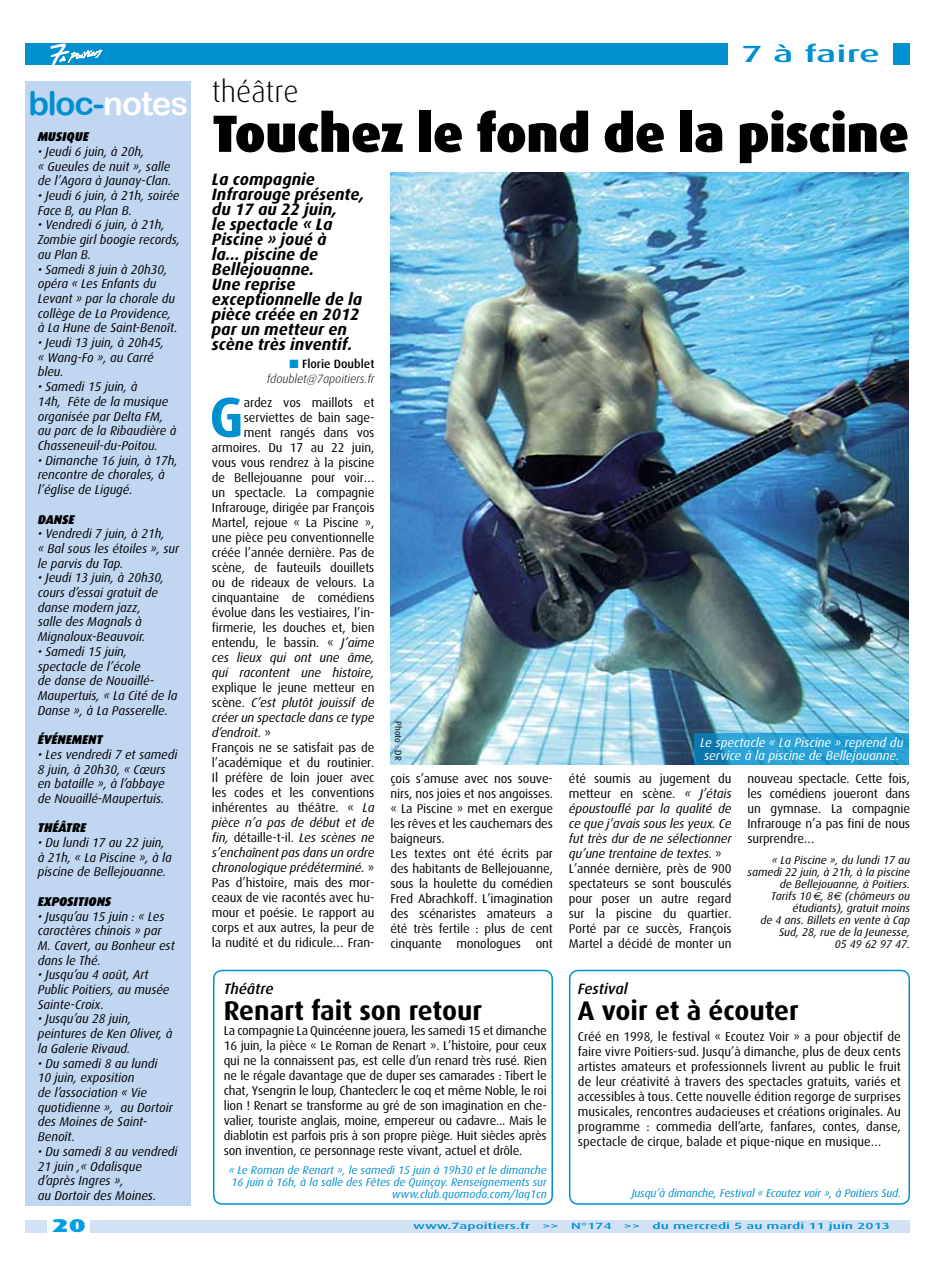
<style>
.page{position:relative;width:936px;height:1276px;background:#fff}
.page>*{position:absolute;margin:0;border:0;box-sizing:border-box;transform-origin:0 0}
.t1{font:700 56.4px "Dax";color:#008fcf}
.t2{font:900 52.5px "Dax";letter-spacing:-.01em;color:#000}
.t3{font:33px "Arial Rounded MT Bold";letter-spacing:-.03em;color:#008fcf}
.t4{font:300 30px "Dax";color:#000}
.t5{font:700 27px "Dax";color:#000}
.t6{font:500 23.4px "Dax";color:#008fcf;scale:1.67 1}
.t7{font:900 18.6px "Dax";color:#009fe3;scale:1.54 1}
.t8{font:italic 700 16.5px/15px "Dax";color:#000}
.t9{font:italic 500 15px "Dax";color:#000}
.t10{font:12.75px/15px "Dax";letter-spacing:-.01em;color:#000}
.t11{font:italic 12.75px/14.7px "Dax";color:#000}
.t12{font:italic 12.75px/13.5px "Dax";color:#fff;text-align:center}
.t13{font:italic 900 12.75px "Dax";color:#000}
.t14{font:italic 300 12px/15px "Dax";color:#000;text-align:right}
.t15{font:italic 11.25px/12px "Dax";color:#008fcf;text-align:right}
.t16{font:italic 11.25px/12px "Dax";color:#000;text-align:right}
.t17{font:500 9px "Dax";color:#008fcf;scale:1.67 1}
.t18{font:9px "Dax";color:#000}
.s1{color:#fff}
.s2{color:#008fcf}
.s3{font-weight:500;font-style:normal}
.s4{font-style:italic}
.s5{font-family:"Euro Sans"}
</style>
<div class="page">
<div style="left:25px;top:43px;width:884px;height:21px;background:#008fcf"></div>
<div style="left:728px;top:35px;width:164px;height:43px;background:#fff"></div>
<div style="left:25px;top:1220px;width:884px;height:13px;background:#d3e1f5"></div>
<img style="left:390px;top:172px;width:518px;height:592px">
<div style="left:26px;top:81px;width:165px;height:1124px;background:#c1d6f0"></div>
<svg style="left:51px;top:44px;width:51px;height:21px"></svg>
<div style="left:48px;top:1210px;width:42px;height:33px;background:#fff"></div>
<svg style="left:693px;top:733px;width:215px;height:31px;background:#249acf"></svg>
<div style="left:213px;top:969px;width:340px;height:235px;border:2px solid #008fcf;border-radius:9px"></div>
<div style="left:569px;top:969px;width:340px;height:235px;border:2px solid #008fcf;border-radius:9px"></div>
<h3 class="t6" style="left:741px;top:41px;width:85px">7 à faire</h3>
<h3 class="t4" style="left:212px;top:76px;width:88px">théâtre</h3>
<h2 class="t2" style="left:212px;top:103px;width:698px">Touchez le fond de la piscine</h2>
<h3 class="t3" style="left:28px;top:84px;width:161px">bloc-<span class="s1">notes</span></h3>
<p class="t13" style="left:38px;top:129px;width:53px">MUSIQUE</p>
<p class="t11" style="left:38px;top:144px;width:135px">• Jeudi 6 juin, à 20h,<br>« Gueules de nuit », salle de l’Agora à Jaunay-Clan.</p>
<p class="t11" style="left:38px;top:188px;width:143px">• Jeudi 6 juin, à 21h, soirée<br>Face B, au Plan B.</p>
<p class="t11" style="left:38px;top:218px;width:144px">• Vendredi 6 juin, à 21h,<br>Zombie girl boogie records, au Plan B.</p>
<p class="t11" style="left:38px;top:262px;width:141px">• Samedi 8 juin à 20h30, opéra « Les Enfants du<br>Levant » par la chorale du collège de La Providence, à La Hune de Saint-Benoît.</p>
<p class="t11" style="left:38px;top:335px;width:128px">• Jeudi 13 juin, à 20h45, « Wang-Fo », au Carré bleu.</p>
<p class="t11" style="left:38px;top:379px;width:140px">• Samedi 15 juin, à<br>14h, Fête de la musique organisée par Delta FM, au parc de la Ribaudière à<br>Chasseneuil-du-Poitou.</p>
<p class="t11" style="left:38px;top:453px;width:141px">• Dimanche 16 juin, à 17h, rencontre de chorales, à l’église de Ligugé.</p>
<p class="t13" style="left:38px;top:512px;width:32px">DANSE</p>
<p class="t11" style="left:38px;top:526px;width:143px">• Vendredi 7 juin, à 21h,<br>« Bal sous les étoiles », sur le parvis du Tap.</p>
<p class="t11" style="left:38px;top:571px;width:128px">• Jeudi 13 juin, à 20h30, cours d’essai gratuit de danse modern jazz, salle des Magnals à<br>Mignaloux-Beauvoir.</p>
<p class="t11" style="left:38px;top:644px;width:141px">• Samedi 15 juin, spectacle de l’école<br>de danse de Nouaillé-<br>Maupertuis, « La Cité de la<br>Danse », à La Passerelle.</p>
<p class="t13" style="left:38px;top:732px;width:66px">ÉVÉNEMENT</p>
<p class="t11" style="left:38px;top:747px;width:141px">• Les vendredi 7 et samedi<br>8 juin, à 20h30, « Cœurs en bataille », à l’abbaye de Nouaillé-Maupertuis.</p>
<p class="t13" style="left:38px;top:820px;width:50px">THÉÂTRE</p>
<p class="t11" style="left:38px;top:835px;width:136px">• Du lundi 17 au 22 juin, à 21h, « La Piscine », à la piscine de Bellejouanne.</p>
<p class="t13" style="left:38px;top:894px;width:68px">EXPOSITIONS</p>
<p class="t11" style="left:38px;top:909px;width:138px">• Jusqu’au 15 juin : « Les caractères chinois » par<br>M. Cavert, au Bonheur est dans le Thé.</p>
<p class="t11" style="left:38px;top:967px;width:133px">• Jusqu’au 4 août, Art<br>Public Poitiers, au musée<br>Sainte-Croix.</p>
<p class="t11" style="left:38px;top:1012px;width:136px">• Jusqu’au 28 juin, peintures de Ken Oliver, à la Galerie Rivaud.</p>
<p class="t11" style="left:38px;top:1056px;width:137px">• Du samedi 8 au lundi<br>10 juin, exposition<br>de l’association « Vie quotidienne », au Dortoir des Moines de Saint-<br>Benoît.</p>
<p class="t11" style="left:38px;top:1144px;width:141px">• Du samedi 8 au vendredi<br>21 juin ,« Odalisque d’après Ingres »,<br>au Dortoir des Moines.</p>
<h3 class="t7" style="left:52px;top:1215px;width:24px">20</h3>
<p class="t17" style="left:413px;top:1221px;width:72px">www.7apoitiers.fr</p>
<p class="t17" style="left:542px;top:1221px;width:11px">&gt;&gt;</p>
<p class="t17" style="left:571px;top:1221px;width:26px">N°174</p>
<p class="t17" style="left:624px;top:1221px;width:11px">&gt;&gt;</p>
<p class="t17" style="left:652px;top:1221px;width:144px">du mercredi 5 au mardi 11 juin 2013</p>
<p class="t8" style="left:212px;top:172px;width:154px">La compagnie<br>Infrarouge présente, du 17 au 22 juin,<br>le spectacle « La<br>Piscine » joué à<br>la… piscine de<br>Bellejouanne.<br>Une reprise exceptionnelle de la pièce créée en 2012 par un metteur en scène très inventif.</p>
<p class="t14" style="left:267px;top:356px;width:109px"><span class="s2">■</span> <span class="s3">Florie Doublet </span>fdoublet@7apoitiers.fr</p>
<h1 class="t1" style="left:209px;top:385px;width:30px">G</h1>
<p class="t10" style="left:212px;top:395px;width:164px;text-align:right">ardez vos maillots et serviettes de bain sage-<br>ment rangés dans vos armoires. Du 17 au 22 juin, vous vous rendrez à la piscine de Bellejouanne pour voir… un spectacle. La compagnie<br>Infrarouge, dirigée par François<br>Martel, rejoue « La Piscine », une pièce peu conventionnelle créée l’année dernière. Pas de scène, de fauteuils douillets ou de rideaux de velours. La cinquantaine de comédiens évolue dans les vestiaires, l’in&shy;firmerie, les douches et, bien entendu, le bassin. « <span class="s4">J’aime ces lieux qui ont une âme, qui racontent une histoire,</span></p>
<p class="t10" style="left:212px;top:680px;width:164px">explique le jeune metteur en scène. <span class="s4">C’est plutôt jouissif de créer un spectacle dans ce type d’endroit.</span> »<br>François ne se satisfait pas de l’académique et du routinier.<br>Il préfère de loin jouer avec les codes et les conventions inhérentes au théâtre. « <span class="s4">La pièce n’a pas de début et de fin,</span> détaille-t-il. <span class="s4">Les scènes ne s’enchaînent pas dans un ordre chronologique prédéterminé.</span> »<br>Pas d’histoire, mais des mor&shy;ceaux de vie racontés avec hu&shy;mour et poésie. Le rapport au corps et aux autres, la peur de la nudité et du ridicule… Fran-</p>
<p class="t18" style="left:403px;top:721px;width:41px;rotate:90deg">Photo : DR</p>
<p class="t12" style="left:700px;top:736px;width:205px">Le spectacle « La Piscine » reprend du service à la piscine de Bellejouanne.</p>
<p class="t10" style="left:390px;top:771px;width:164px">çois s’amuse avec nos souve&shy;nirs, nos joies et nos angoisses. « La Piscine » met en exergue les rêves et les cauchemars des baigneurs.<br>Les textes ont été écrits par des habitants de Bellejouanne, sous la houlette du comédien<br>Fred Abrachkoff. L’imagination des scénaristes amateurs a été très fertile : plus de cent cinquante monologues ont</p>
<p class="t10" style="left:569px;top:771px;width:164px">été soumis au jugement du metteur en scène. <span class="s4">« J’étais époustouflé par la qualité de ce que j’avais sous les yeux. Ce fut très dur de ne sélectionner qu’une trentaine de textes.</span> »<br>L’année dernière, près de 900 spectateurs se sont bousculés pour poser un autre regard sur la piscine du quartier.<br>Porté par ce succès, François<br>Martel a décidé de monter un</p>
<p class="t10" style="left:747px;top:771px;width:164px;text-align:justify">nouveau spectacle. Cette fois, les comédiens joueront dans un gymnase. La compagnie Infrarouge n’a pas fini de nous surprendre…</p>
<p class="t16" style="left:747px;top:854px;width:164px">« La Piscine », du lundi 17 au samedi 22 juin, à 21h, à la piscine de Bellejouanne, à Poitiers.<br>Tarifs 10<span class="s5">€</span>, 8<span class="s5">€</span> (chômeurs ou étudiants), gratuit moins<br>de 4 ans. Billets en vente à Cap<br>Sud, 28, rue de la Jeunesse,<br>05 49 62 97 47.</p>
<p class="t9" style="left:224px;top:980px;width:51px">Théâtre</p>
<h3 class="t5" style="left:224px;top:995px;width:260px">Renart fait son retour</h3>
<p class="t10" style="left:224px;top:1022px;width:324px;text-align:justify">La compagnie La Quincéenne jouera, les samedi 15 et dimanche 16 juin, la pièce « Le Roman de Renart ». L’histoire, pour ceux qui ne la connaissent pas, est celle d’un renard très rusé. Rien ne le régale davantage que de duper ses camarades : Tibert le chat, Ysengrin le loup, Chanteclerc le coq et même Noble, le roi lion ! Renart se transforme au gré de son imagination en che&shy;valier, touriste anglais, moine, empereur ou cadavre... Mais le diablotin est parfois pris à son propre piège. Huit siècles après son invention, ce personnage reste vivant, actuel et drôle.</p>
<p class="t15" style="left:229px;top:1164px;width:319px">« Le Roman de Renart », le samedi 15 juin à 19h30 et le dimanche<br>16 juin à 16h, à la salle des Fêtes de Quinçay. Renseignements sur www.club.quomodo.com/laq1cn</p>
<p class="t9" style="left:578px;top:980px;width:51px">Festival</p>
<h3 class="t5" style="left:578px;top:995px;width:222px">A voir et à écouter</h3>
<p class="t10" style="left:578px;top:1028px;width:324px;text-align:justify">Créé en 1998, le festival « Ecoutez Voir » a pour objectif de faire vivre Poitiers-sud. Jusqu’à dimanche, plus de deux cents artistes amateurs et professionnels livrent au public le fruit de leur créativité à travers des spectacles gratuits, variés et accessibles à tous. Cette nouvelle édition regorge de surprises musicales, rencontres audacieuses et créations originales. Au programme : commedia dell’arte, fanfares, contes, danse, spectacle de cirque, balade et pique-nique en musique…</p>
<p class="t15" style="left:631px;top:1186px;width:271px">Jusqu’à dimanche, Festival « Ecoutez voir », à Poitiers Sud.</p>
</div>
